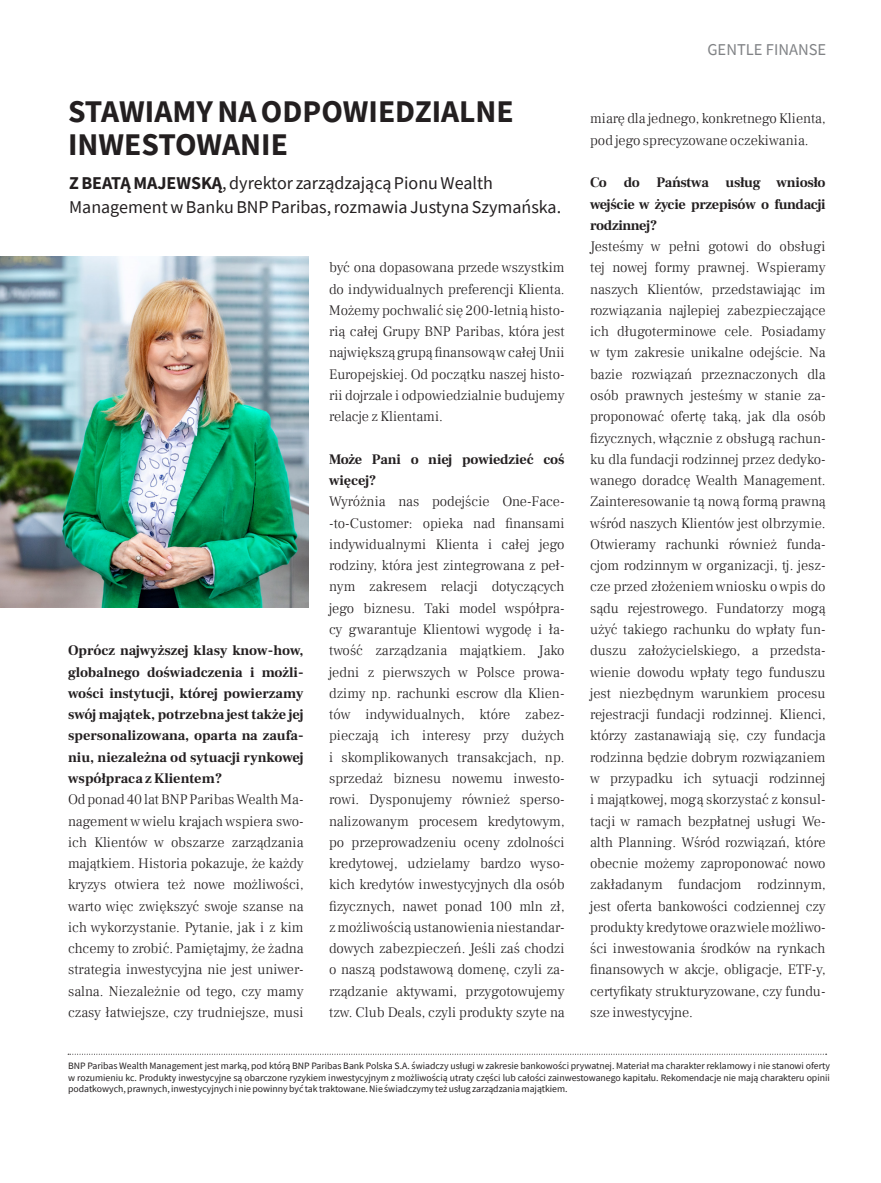
<style>
.page{position:relative;width:881px;height:1183px;background:#fff}
.page>*{position:absolute;margin:0;border:0;box-sizing:border-box;transform-origin:0 0}
.Teskt_gentleman_jutrowany_kopia2{font:700 31.5px "Source Sans Pro";color:#231f20}
.Teskt_gentleman_jutrowany_kopia2-2{font:18px/24px "Source Sans Pro";color:#231f20}
.t1{font:16.5px "Source Sans Pro";color:#808285}
.Teskt_gentleman_jutrowany_kopia2-3{font:300 14.25px/21.3px "Frank Ruhl Libre";color:#231f20;text-align:justify}
.Teskt_gentleman_jutrowany_kopia2-4{font:700 14.25px/21.3px "Frank Ruhl Libre";letter-spacing:-.01em;color:#231f20;text-align:justify}
.Teskt_gentleman_jutrowany_kopia2-5{font:9.75px/11.2px "Source Sans Pro";color:#231f20;text-align:justify}
.s1{font-weight:700}
</style>
<div class="page">
<svg style="left:68px;top:1053px;width:758px;height:1px"></svg>
<img style="left:0;top:256px;width:308px;height:351px">
<p class="Teskt_gentleman_jutrowany_kopia2" style="left:68px;top:90px;width:447px">STAWIAMY NA ODPOWIEDZIALNE</p>
<p class="Teskt_gentleman_jutrowany_kopia2" style="left:68px;top:123px;width:221px">INWESTOWANIE</p>
<p class="Teskt_gentleman_jutrowany_kopia2-2" style="left:69px;top:171px;width:493px"><span class="s1">Z BEATĄ MAJEWSKĄ</span>, dyrektor zarządzającą Pionu Wealth<br>Management w Banku BNP Paribas, rozmawia Justyna Szymańska.</p>
<p class="Teskt_gentleman_jutrowany_kopia2-4" style="left:68px;top:640px;width:237px">Oprócz najwyższej klasy know-how, globalnego doświadczenia i możli&shy;wości instytucji, której powierzamy swój majątek, potrzebna jest także jej spersonalizowana, oparta na zaufa&shy;niu, niezależna od sytuacji rynkowej współpraca z Klientem?</p>
<p class="Teskt_gentleman_jutrowany_kopia2-3" style="left:68px;top:788px;width:237px">Od ponad 40 lat BNP Paribas Wealth Ma&shy;nagement w wielu krajach wspiera swo&shy;ich Klientów w obszarze zarządzania majątkiem. Historia pokazuje, że każdy kryzys otwiera też nowe możliwości, warto więc zwiększyć swoje szanse na ich wykorzystanie. Pytanie, jak i z kim chcemy to zrobić. Pamiętajmy, że żadna strategia inwestycyjna nie jest uniwer&shy;salna. Niezależnie od tego, czy mamy czasy łatwiejsze, czy trudniejsze, musi</p>
<p class="Teskt_gentleman_jutrowany_kopia2-3" style="left:329px;top:257px;width:237px">być ona dopasowana przede wszystkim do indywidualnych preferencji Klienta.<br>Możemy pochwalić się 200-letnią histo&shy;rią całej Grupy BNP Paribas, która jest największą grupą finansową wcałej Unii Europejskiej. Od początku naszej histo&shy;rii dojrzale i odpowiedzialnie budujemy relacje z Klientami.</p>
<p class="Teskt_gentleman_jutrowany_kopia2-4" style="left:329px;top:448px;width:237px">Może Pani o niej powiedzieć coś więcej?</p>
<p class="Teskt_gentleman_jutrowany_kopia2-3" style="left:329px;top:491px;width:237px">Wyróżnia nas podejście One-Face--to-Customer: opieka nad finansami indywidualnymi Klienta i całej jego rodziny, która jest zintegrowana z peł&shy;nym zakresem relacji dotyczących jego biznesu. Taki model współpra&shy;cy gwarantuje Klientowi wygodę i ła&shy;twość zarządzania majątkiem. Jako jedni z pierwszych w Polsce prowa&shy;dzimy np. rachunki escrow dla Klien&shy;tów indywidualnych, które zabez&shy;pieczają ich interesy przy dużych i skomplikowanych transakcjach, np. sprzedaż biznesu nowemu inwesto&shy;rowi. Dysponujemy również sperso&shy;nalizowanym procesem kredytowym, po przeprowadzeniu oceny zdolności kredytowej, udzielamy bardzo wyso&shy;kich kredytów inwestycyjnych dla osób fizycznych, nawet ponad 100 mln zł, z możliwością ustanowienia niestandar&shy;dowych zabezpieczeń. Jeśli zaś chodzi o naszą podstawową domenę, czyli za&shy;rządzanie aktywami, przygotowujemy tzw. Club Deals, czyli produkty szyte na</p>
<p class="t1" style="left:707px;top:39px;width:120px">GENTLE FINANSE</p>
<p class="Teskt_gentleman_jutrowany_kopia2-3" style="left:590px;top:108px;width:237px">miarę dla jednego, konkretnego Klienta, pod jego sprecyzowane oczekiwania.</p>
<p class="Teskt_gentleman_jutrowany_kopia2-4" style="left:590px;top:172px;width:237px">Co do Państwa usług wniosło wejście w życie przepisów o fundacji rodzinnej?</p>
<p class="Teskt_gentleman_jutrowany_kopia2-3" style="left:590px;top:236px;width:237px">Jesteśmy w pełni gotowi do obsługi tej nowej formy prawnej. Wspieramy naszych Klientów, przedstawiając im rozwiązania najlepiej zabezpieczające ich długoterminowe cele. Posiadamy w tym zakresie unikalne odejście. Na bazie rozwiązań przeznaczonych dla osób prawnych jesteśmy w stanie za&shy;proponować ofertę taką, jak dla osób fizycznych, włącznie z obsługą rachun&shy;ku dla fundacji rodzinnej przez dedyko&shy;wanego doradcę Wealth Management.<br>Zainteresowanie tą nową formą prawną wśród naszych Klientów jest olbrzymie.<br>Otwieramy rachunki również funda&shy;cjom rodzinnym w organizacji, tj. jesz&shy;cze przed złożeniem wniosku owpis do sądu rejestrowego. Fundatorzy mogą użyć takiego rachunku do wpłaty fun&shy;duszu założycielskiego, a przedsta&shy;wienie dowodu wpłaty tego funduszu jest niezbędnym warunkiem procesu rejestracji fundacji rodzinnej. Klienci, którzy zastanawiają się, czy fundacja rodzinna będzie dobrym rozwiązaniem w przypadku ich sytuacji rodzinnej i majątkowej, mogą skorzystać z konsul&shy;tacji w ramach bezpłatnej usługi We&shy;alth Planning. Wśród rozwiązań, które obecnie możemy zaproponować nowo zakładanym fundacjom rodzinnym, jest oferta bankowości codziennej czy produkty kredytowe oraz wiele możliwo&shy;ści inwestowania środków na rynkach finansowych w akcje, obligacje, ETF-y, certyfikaty strukturyzowane, czy fundu&shy;sze inwestycyjne.</p>
<p class="Teskt_gentleman_jutrowany_kopia2-5" style="left:68px;top:1059px;width:763px">BNP Paribas Wealth Management jest marką, pod którą BNP Paribas Bank Polska S.A. świadczy usługi w zakresie bankowości prywatnej. Materiał ma charakter reklamowy i nie stanowi oferty w rozumieniu kc. Produkty inwestycyjne są obarczone ryzykiem inwestycyjnym z możliwością utraty części lub całości zainwestowanego kapitału. Rekomendacje nie mają charakteru opinii podatkowych, prawnych, inwestycyjnych i nie powinny być tak traktowane. Nie świadczymy też usług zarządzania majątkiem.</p>
</div>
